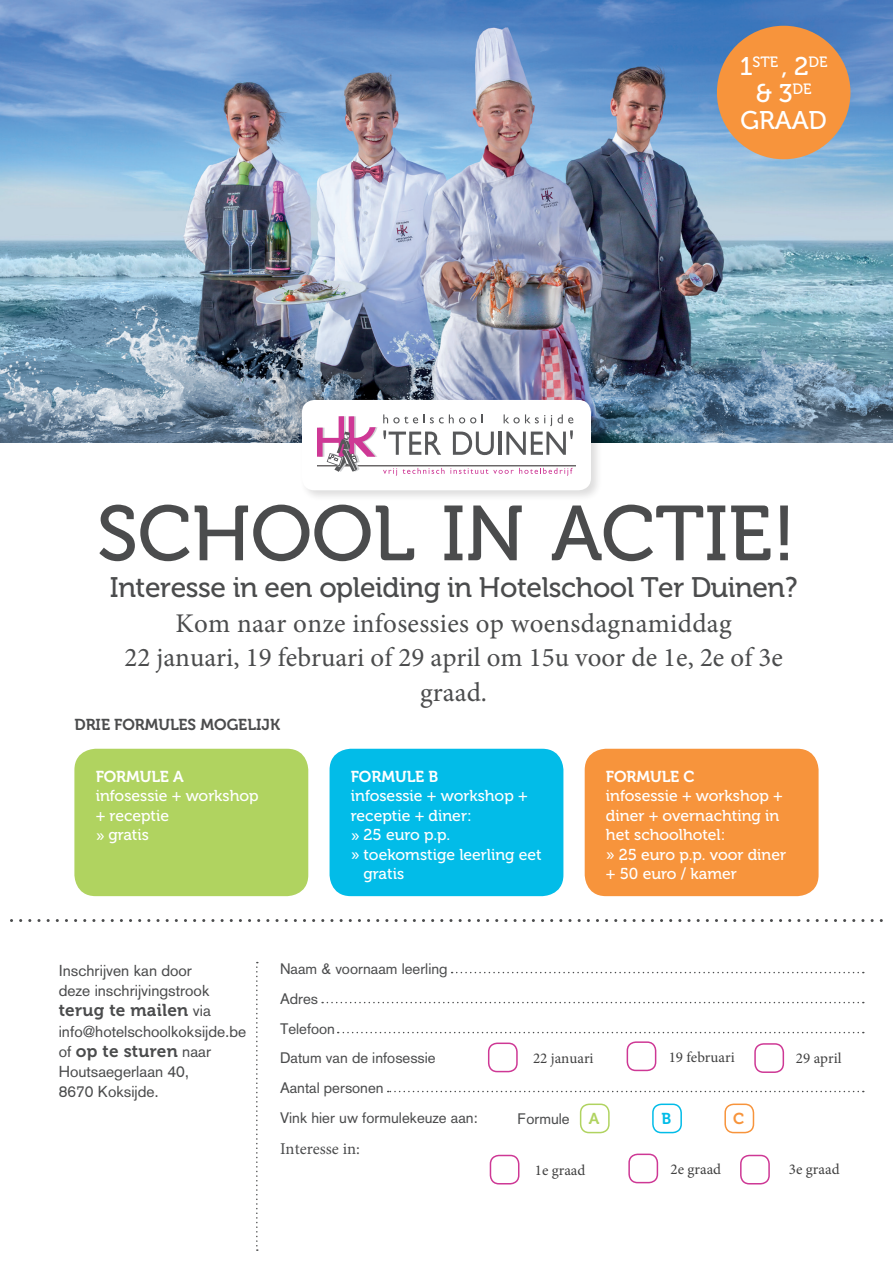
<style>
.page{position:relative;width:893px;height:1263px;background:#fff}
.page>*{position:absolute;margin:0;border:0;box-sizing:border-box;transform-origin:0 0}
.t1{font:77.55px "Museo 500";letter-spacing:-.005em;color:#4b4c4d}
.t2{font:28.2px "Museo 500";letter-spacing:-.015em;color:#4b4c4d}
.t3{font:27px/34.7px "Minion Pro";color:#4b4c4d;text-align:center}
.t4{font:25.5px/27px "Museo 500";letter-spacing:-.005em;color:#fff;text-align:center}
.t5{font:17.25px "Museo 700";letter-spacing:.015em;color:#4b4c4d}
.t6{font:16.5px "Minion Pro";color:#4b4c4d}
.t7{font:15.75px/19.5px "Museo 500";color:#fff}
.t8{font:15.75px "Museo 700";color:#fff}
.t9{font:15.75px "Museo 700";color:#4b4c4d}
.t10{font:15.75px "Museo 700";color:#02bce8}
.t11{font:15.75px "Museo 700";color:#f7943c}
.t12{font:15.6px/20.2px "Akzidenz Grotesk";color:#4b4c4d}
.t13{font:15px/29.8px "Akzidenz Grotesk";color:#4b4c4d}
.t14{font:15px "Minion Pro";color:#404040}
.t15{font:14.85px "Museo 500";color:#fff}
.s1{font-size:25.5px}
.s2{font-family:"Akzidenz Grotesk";font-size:15.6px}
.s3{font-family:"Museo 700";font-size:15.75px;color:#b0d360}
</style>
<div class="page">
<svg style="left:452px;top:972px;width:412px;height:1px"></svg>
<svg style="left:322px;top:1002px;width:542px;height:1px"></svg>
<svg style="left:338px;top:1032px;width:526px;height:1px"></svg>
<svg style="left:388px;top:1091px;width:476px;height:1px"></svg>
<svg style="left:10px;top:919px;width:871px;height:3px"></svg>
<svg style="left:256px;top:962px;width:2px;height:289px"></svg>
<img style="left:0;top:0;width:893px;height:442px">
<div style="left:300px;top:398px;width:303px;height:104px;background:#231f20;opacity:.15"></div>
<div style="left:302px;top:400px;width:289px;height:90px;background:#fff;border-radius:12px"></div>
<hr style="left:317px;top:466px;width:259px;height:1px;background:#231f20">
<svg style="left:383px;top:414px;width:93px;height:9px"></svg>
<svg style="left:383px;top:430px;width:58px;height:25px"></svg>
<svg style="left:453px;top:432px;width:41px;height:23px"></svg>
<hr style="left:498px;top:432px;width:3px;height:23px;background:#57585a">
<svg style="left:504px;top:414px;width:69px;height:41px"></svg>
<svg style="left:317px;top:416px;width:60px;height:56px"></svg>
<svg style="left:383px;top:468px;width:190px;height:8px"></svg>
<div style="left:717px;top:26px;width:133px;height:133px;background:#f7943c;border-radius:50%"></div>
<div style="left:74px;top:749px;width:234px;height:147px;background:#b0d360;border-radius:21px"></div>
<div style="left:330px;top:749px;width:233px;height:147px;background:#02bce8;border-radius:21px"></div>
<div style="left:585px;top:749px;width:234px;height:147px;background:#f7943c;border-radius:21px"></div>
<div style="left:488px;top:1042px;width:30px;height:30px;border:2px solid #ce3895;border-radius:9px"></div>
<div style="left:627px;top:1041px;width:29px;height:30px;border:2px solid #ce3895;border-radius:9px"></div>
<div style="left:580px;top:1103px;width:30px;height:30px;border:2px solid #b0d360;border-radius:9px"></div>
<div style="left:652px;top:1103px;width:30px;height:30px;border:2px solid #02bce8;border-radius:9px"></div>
<div style="left:724px;top:1103px;width:30px;height:30px;border:2px solid #f7943c;border-radius:9px"></div>
<div style="left:490px;top:1155px;width:29px;height:29px;border:2px solid #ce3895;border-radius:9px"></div>
<div style="left:628px;top:1153px;width:30px;height:30px;border:2px solid #ce3895;border-radius:9px"></div>
<div style="left:740px;top:1155px;width:30px;height:29px;border:2px solid #ce3895;border-radius:9px"></div>
<div style="left:754px;top:1043px;width:30px;height:30px;border:2px solid #ce3895;border-radius:9px"></div>
<p class="t15" style="left:740px;top:53px;width:89px"><span class="s1">1</span>STE <span class="s1">, 2</span>DE</p>
<h3 class="t4" style="left:740px;top:80px;width:88px">&amp; 3<sup>DE<br></sup>GRAAD</h3>
<h1 class="t1" style="left:97px;top:491px;width:701px">SCHOOL IN ACTIE!</h1>
<h2 class="t2" style="left:110px;top:572px;width:689px">Interesse in een opleiding in Hotelschool Ter Duinen?</h2>
<h3 class="t3" style="left:124px;top:606px;width:660px">Kom naar onze infosessies op woensdagnamiddag<br>22 januari, 19 februari of 29 april om 15u voor de 1e, 2e of 3e graad.</h3>
<p class="t9" style="left:74px;top:716px;width:207px">DRIE FORMULES MOGELIJK</p>
<p class="t8" style="left:96px;top:768px;width:90px">FORMULE A</p>
<p class="t7" style="left:96px;top:786px;width:165px">infosessie + workshop + receptie<br>» gratis</p>
<p class="t8" style="left:351px;top:768px;width:89px">FORMULE B</p>
<p class="t7" style="left:351px;top:786px;width:178px">infosessie + workshop +</p>
<p class="t7" style="left:351px;top:806px;width:122px">receptie + diner:</p>
<p class="t7" style="left:351px;top:825px;width:101px">» 25 euro p.p.</p>
<p class="t7" style="left:351px;top:845px;width:193px">» toekomstige leerling eet</p>
<p class="t7" style="left:364px;top:864px;width:42px">gratis</p>
<p class="t8" style="left:606px;top:768px;width:90px">FORMULE C</p>
<p class="t7" style="left:606px;top:786px;width:182px">infosessie + workshop + diner + overnachting in het schoolhotel:<br>» 25 euro p.p. voor diner + 50 euro / kamer</p>
<p class="t12" style="left:59px;top:960px;width:152px">Inschrijven kan door deze inschrijvingstrook</p>
<p class="t5" style="left:59px;top:1001px;width:154px">terug te mailen <span class="s2">via</span></p>
<p class="t12" style="left:59px;top:1021px;width:189px">info@hotelschoolkoksijde.be</p>
<p class="t5" style="left:59px;top:1041px;width:154px"><span class="s2">of</span> op te sturen <span class="s2">naar</span></p>
<p class="t12" style="left:59px;top:1061px;width:132px">Houtsaegerlaan 40,<br>8670 Koksijde.</p>
<p class="t13" style="left:280px;top:953px;width:199px">Naam &amp; voornaam leerling<br>Adres<br>Telefoon<br>Datum van de infosessie<br>Aantal personen<br>Vink hier uw formulekeuze aan:</p>
<p class="t6" style="left:280px;top:1138px;width:81px">Interesse in:</p>
<p class="t14" style="left:533px;top:1048px;width:62px">22 januari</p>
<p class="t14" style="left:669px;top:1047px;width:67px">19 februari</p>
<p class="t14" style="left:796px;top:1048px;width:47px">29 april</p>
<p class="t13" style="left:517px;top:1103px;width:83px">Formule <span class="s3">A</span></p>
<p class="t10" style="left:661px;top:1110px;width:11px">B</p>
<p class="t11" style="left:733px;top:1110px;width:13px">C</p>
<p class="t14" style="left:535px;top:1160px;width:52px">1e graad</p>
<p class="t14" style="left:670px;top:1159px;width:52px">2e graad</p>
<p class="t14" style="left:789px;top:1159px;width:52px">3e graad</p>
</div>
